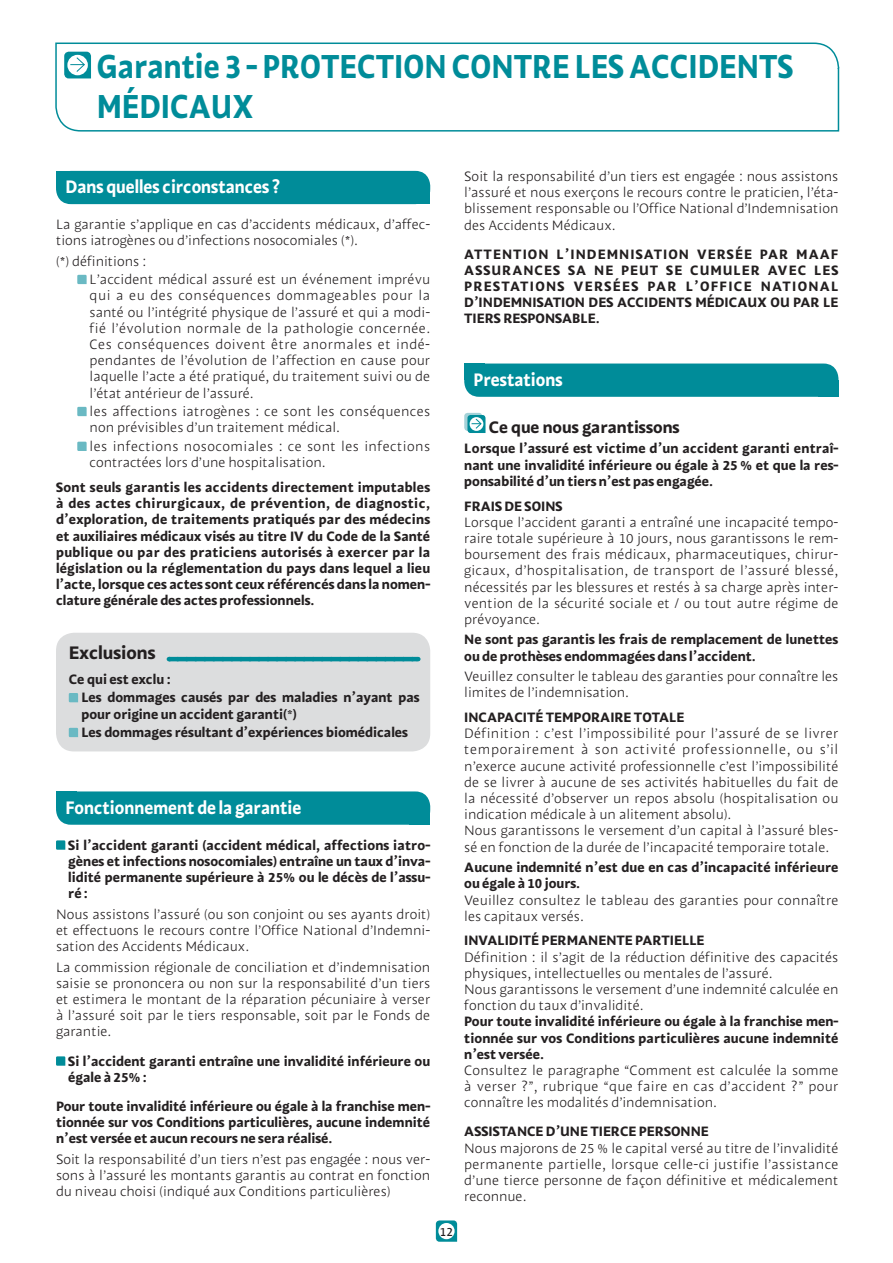
<style>
.page{position:relative;width:893px;height:1263px;background:#fff}
.page>*{position:absolute;margin:0;border:0;box-sizing:border-box;transform-origin:0 0}
.t1{font:33px/39.6px "MAAF Bold";color:#008c99;scale:.9 1}
.t2{font:18px "MAAF Bold";color:#fff;scale:.92 1}
.t3{font:18px "MAAF Bold";color:#231f20}
.t4{font:16.5px "MAAF Bold";color:#231f20}
.t5{font:13.5px/16.2px "MAAF Light";color:#231f20;text-align:justify}
.t6{font:13.5px/16.2px "MAAF Bold";color:#231f20;text-align:justify}
.t7{font:13.5px/16.2px "MAAF Light";letter-spacing:.025em;color:#231f20}
.t8{font:13.5px/16.2px "MAAF Light";letter-spacing:.03em;color:#231f20}
.t9{font:12px "MAAF";color:#231f20}
</style>
<div class="page">
<svg style="left:435px;top:1220px;width:23px;height:22px"></svg>
<div style="left:439px;top:1224px;width:15px;height:14px;background:#fff;border-radius:50%"></div>
<div style="left:438px;top:1223px;width:17px;height:16px;border:2px solid #fff;border-radius:50%"></div>
<svg style="left:55px;top:42px;width:785px;height:90px"></svg>
<svg style="left:63px;top:50px;width:29px;height:30px"></svg>
<div style="left:56px;top:171px;width:374px;height:33px;background:#008c99;border-radius:15px"></div>
<div style="left:56px;top:171px;width:21px;height:16px;background:#008c99"></div>
<div style="left:409px;top:187px;width:21px;height:17px;background:#008c99"></div>
<svg style="left:77px;top:275px;width:10px;height:9px"></svg>
<svg style="left:77px;top:407px;width:10px;height:9px"></svg>
<svg style="left:77px;top:442px;width:10px;height:9px"></svg>
<div style="left:56px;top:633px;width:374px;height:118px;background:#dcddde;border-radius:18px"></div>
<hr style="left:169px;top:657px;width:248px;height:4px;background:#008c99">
<svg style="left:69px;top:693px;width:9px;height:9px"></svg>
<svg style="left:69px;top:728px;width:9px;height:9px"></svg>
<div style="left:56px;top:791px;width:374px;height:34px;background:#008c99;border-radius:15px"></div>
<div style="left:56px;top:791px;width:21px;height:17px;background:#008c99"></div>
<div style="left:409px;top:808px;width:21px;height:17px;background:#008c99"></div>
<svg style="left:56px;top:840px;width:9px;height:10px"></svg>
<svg style="left:56px;top:1056px;width:9px;height:10px"></svg>
<div style="left:464px;top:363px;width:374px;height:34px;background:#008c99;border-radius:15px"></div>
<div style="left:464px;top:363px;width:21px;height:17px;background:#008c99"></div>
<div style="left:818px;top:380px;width:20px;height:17px;background:#008c99"></div>
<div style="left:464px;top:413px;width:18px;height:18px;border:2px solid #a4d2d8;border-radius:3px"></div>
<svg style="left:467px;top:414px;width:19px;height:19px"></svg>
<h1 class="t1" style="left:97px;top:51px;width:775px">Garantie 3 - PROTECTION CONTRE LES ACCIDENTS<br>MÉDICAUX</h1>
<h2 class="t2" style="left:65px;top:181px;width:235px">Dans quelles circonstances ?</h2>
<p class="t5" style="left:56px;top:218px;width:376px">La garantie s’applique en cas d’accidents médicaux, d’affec&shy;tions iatrogènes ou d’infections nosocomiales (*).</p>
<p class="t5" style="left:90px;top:253px;width:342px;line-height:18.6px;text-indent:-34px">(*) définitions :<br>L’accident médical assuré est un événement imprévu</p>
<p class="t5" style="left:90px;top:289px;width:342px">qui a eu des conséquences dommageables pour la santé ou l’intégrité physique de l’assuré et qui a modi&shy;fié l’évolution normale de la pathologie concernée.<br>Ces conséquences doivent être anormales et indé&shy;pendantes de l’évolution de l’affection en cause pour laquelle l’acte a été pratiqué, du traitement suivi ou de l’état antérieur de l’assuré.</p>
<p class="t7" style="left:90px;top:405px;width:342px">les affections iatrogènes : ce sont les conséquences non prévisibles d’un traitement médical.</p>
<p class="t8" style="left:90px;top:440px;width:342px">les infections nosocomiales : ce sont les infections contractées lors d’une hospitalisation.</p>
<p class="t6" style="left:56px;top:481px;width:376px">Sont seuls garantis les accidents directement imputables à des actes chirurgicaux, de prévention, de diagnostic, d’exploration, de traitements pratiqués par des médecins et auxiliaires médicaux visés au titre IV du Code de la Santé publique ou par des praticiens autorisés à exercer par la législation ou la réglementation du pays dans lequel a lieu l’acte, lorsque ces actes sont ceux référencés dans la nomen&shy;clature générale des actes professionnels.</p>
<h2 class="t3" style="left:69px;top:646px;width:88px">Exclusions</h2>
<p class="t6" style="left:81px;top:671px;width:340px;line-height:18.6px;text-indent:-13px">Ce qui est exclu :<br>Les dommages causés par des maladies n’ayant pas</p>
<p class="t6" style="left:81px;top:706px;width:328px;line-height:18.6px">pour origine un accident garanti(*)<br>Les dommages résultant d’expériences biomédicales</p>
<h2 class="t2" style="left:65px;top:801px;width:258px">Fonctionnement de la garantie</h2>
<p class="t6" style="left:68px;top:838px;width:363px">Si l’accident garanti (accident médical, affections iatro&shy;gènes et infections nosocomiales) entraîne un taux d’inva&shy;lidité permanente supérieure à 25% ou le décès de l’assu&shy;ré :</p>
<p class="t5" style="left:56px;top:907px;width:376px">Nous assistons l’assuré (ou son conjoint ou ses ayants droit) et effectuons le recours contre l’Office National d’Indemni&shy;sation des Accidents Médicaux.</p>
<p class="t5" style="left:56px;top:960px;width:376px">La commission régionale de conciliation et d’indemnisation saisie se prononcera ou non sur la responsabilité d’un tiers et estimera le montant de la réparation pécuniaire à verser à l’assuré soit par le tiers responsable, soit par le Fonds de garantie.</p>
<p class="t6" style="left:68px;top:1054px;width:363px">Si l’accident garanti entraîne une invalidité inférieure ou égale à 25% :</p>
<p class="t6" style="left:56px;top:1099px;width:376px">Pour toute invalidité inférieure ou égale à la franchise men&shy;tionnée sur vos Conditions particulières, aucune indemnité n’est versée et aucun recours ne sera réalisé.</p>
<p class="t5" style="left:56px;top:1152px;width:376px">Soit la responsabilité d’un tiers n’est pas engagée : nous ver&shy;sons à l’assuré les montants garantis au contrat en fonction du niveau choisi (indiqué aux Conditions particulières)</p>
<p class="t9" style="left:440px;top:1227px;width:15px">12</p>
<p class="t5" style="left:464px;top:170px;width:376px">Soit la responsabilité d’un tiers est engagée : nous assistons l’assuré et nous exerçons le recours contre le praticien, l’éta&shy;blissement responsable ou l’Office National d’Indemnisation des Accidents Médicaux.</p>
<p class="t6" style="left:464px;top:247px;width:376px">ATTENTION L’INDEMNISATION VERSÉE PAR MAAF ASSURANCES SA NE PEUT SE CUMULER AVEC LES PRESTATIONS VERSÉES PAR L’OFFICE NATIONAL D’INDEMNISATION DES ACCIDENTS MÉDICAUX OU PAR LE TIERS RESPONSABLE.</p>
<h2 class="t2" style="left:474px;top:373px;width:98px">Prestations</h2>
<p class="t4" style="left:489px;top:421px;width:193px">Ce que nous garantissons</p>
<p class="t6" style="left:464px;top:442px;width:376px">Lorsque l’assuré est victime d’un accident garanti entraî&shy;nant une invalidité inférieure ou égale à 25 % et que la res&shy;ponsabilité d’un tiers n’est pas engagée.</p>
<p class="t6" style="left:464px;top:499px;width:100px">FRAIS DE SOINS</p>
<p class="t5" style="left:464px;top:515px;width:376px">Lorsque l’accident garanti a entraîné une incapacité tempo&shy;raire totale supérieure à 10 jours, nous garantissons le rem&shy;boursement des frais médicaux, pharmaceutiques, chirur&shy;gicaux, d’hospitalisation, de transport de l’assuré blessé, nécessités par les blessures et restés à sa charge après inter&shy;vention de la sécurité sociale et / ou tout autre régime de prévoyance.</p>
<p class="t6" style="left:464px;top:633px;width:376px">Ne sont pas garantis les frais de remplacement de lunettes ou de prothèses endommagées dans l’accident.</p>
<p class="t5" style="left:464px;top:670px;width:376px">Veuillez consulter le tableau des garanties pour connaître les limites de l’indemnisation.</p>
<p class="t6" style="left:464px;top:711px;width:222px">INCAPACITÉ TEMPORAIRE TOTALE</p>
<p class="t5" style="left:464px;top:727px;width:376px;text-align:left">Définition : c’est l’impossibilité pour l’assuré de se livrer temporairement à son activité professionnelle, ou s’il n’exerce aucune activité professionnelle c’est l’impossibilité de se livrer à aucune de ses activités habituelles du fait de la nécessité d’observer un repos absolu (hospitalisation ou indication médicale à un alitement absolu).<br>Nous garantissons le versement d’un capital à l’assuré bles&shy;sé en fonction de la durée de l’incapacité temporaire totale.</p>
<p class="t6" style="left:464px;top:861px;width:376px">Aucune indemnité n’est due en cas d’incapacité inférieure ou égale à 10 jours.</p>
<p class="t5" style="left:464px;top:893px;width:376px">Veuillez consultez le tableau des garanties pour connaître les capitaux versés.</p>
<p class="t6" style="left:464px;top:934px;width:242px">INVALIDITÉ PERMANENTE PARTIELLE</p>
<p class="t5" style="left:464px;top:950px;width:376px;text-align:left">Définition : il s’agit de la réduction définitive des capacités physiques, intellectuelles ou mentales de l’assuré.<br>Nous garantissons le versement d’une indemnité calculée en fonction du taux d’invalidité.</p>
<p class="t6" style="left:464px;top:1015px;width:376px">Pour toute invalidité inférieure ou égale à la franchise men&shy;tionnée sur vos Conditions particulières aucune indemnité n’est versée.</p>
<p class="t5" style="left:464px;top:1064px;width:376px">Consultez le paragraphe “Comment est calculée la somme à verser ?”, rubrique “que faire en cas d’accident ?” pour connaître les modalités d’indemnisation.</p>
<p class="t6" style="left:464px;top:1125px;width:246px">ASSISTANCE D’UNE TIERCE PERSONNE</p>
<p class="t5" style="left:464px;top:1141px;width:376px">Nous majorons de 25 % le capital versé au titre de l’invalidité permanente partielle, lorsque celle-ci justifie l’assistance d’une tierce personne de façon définitive et médicalement reconnue.</p>
</div>
